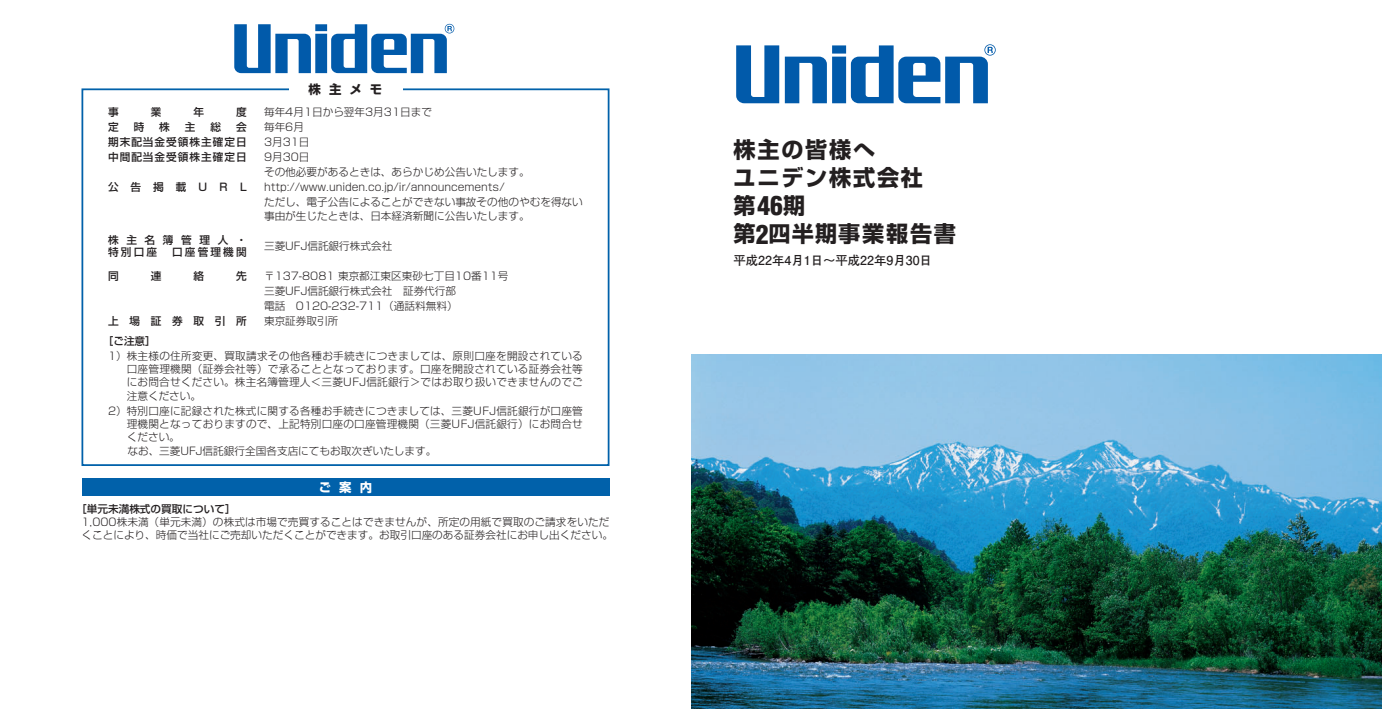
<style>
.page{position:relative;width:1382px;height:709px;background:#fff}
.page>*{position:absolute;margin:0;border:0;box-sizing:border-box;transform-origin:0 0}
.t1{font:22.12px/28.1px "Shin Go Pr 5 Bold 90 pv RKSJ H";letter-spacing:.08em;color:#231f20}
.t2{font:12.38px "Futo Go B101 Pr 5 Bold 90 pv RKSJ H";color:#231f20}
.t3{font:12.38px "Shin Go Pr 5 Bold 90 pv RKSJ H";color:#231f20}
.t4{font:12.38px "Shin Go Pr 5 Bold 90 pv RKSJ H";color:#fff}
.t5{font:10.62px/15.1px "Shin Go Pr 5 Light 90 pv RKSJ H";color:#231f20}
.t6{font:10.62px "Shin Go Pr 5 Light 90 pv RKSJ H";letter-spacing:.02em;color:#231f20}
.t7{font:10.62px/15.1px "Shin Go Pr 5 Medium 90 pv RKSJ H";letter-spacing:.095em;color:#231f20;text-align:justify}
.t8{font:10.62px "Shin Go Pr 5 Light 90 pv RKSJ H";color:#231f20;scale:.91 1}
.t9{font:10.62px/11.5px "Shin Go Pr 5 Medium 90 pv RKSJ H";letter-spacing:.205em;color:#231f20}
.t10{font:10.62px "Shin Go Pr 5 Medium 90 pv RKSJ H";color:#231f20}
.t11{font:10.62px "Shin Go Pr 5 Medium 90 pv RKSJ H";letter-spacing:1.125em;color:#231f20}
.t12{font:10.62px "Shin Go Pr 5 Medium 90 pv RKSJ H";letter-spacing:1.005em;color:#231f20}
.s1{font-family:"Helvetica";font-weight:900;font-stretch:condensed;font-size:25.75px}
</style>
<div class="page">
<div style="left:81px;top:88px;width:528px;height:378px;border:2px solid #0161aa"></div>
<div style="left:289px;top:81px;width:113px;height:16px;background:#fff"></div>
<div style="left:81px;top:478px;width:528px;height:18px;background:#0161aa"></div>
<svg style="left:234px;top:24px;width:220px;height:49px"></svg>
<svg style="left:736px;top:44px;width:260px;height:59px"></svg>
<img style="left:691px;top:354px;width:691px;height:355px">
<p class="t7" style="left:108px;top:106px;width:12px">事</p>
<p class="t7" style="left:151px;top:106px;width:12px">業</p>
<p class="t7" style="left:193px;top:106px;width:12px">年</p>
<p class="t7" style="left:236px;top:106px;width:12px">度</p>
<p class="t7" style="left:108px;top:121px;width:12px">定</p>
<p class="t7" style="left:134px;top:121px;width:12px">時</p>
<p class="t7" style="left:159px;top:121px;width:12px">株</p>
<p class="t7" style="left:185px;top:121px;width:12px">主</p>
<p class="t7" style="left:210px;top:121px;width:12px">総</p>
<p class="t7" style="left:108px;top:121px;width:140px;text-indent:128px">会期末配当金受領株主確定日中間配当金受領株主確定日</p>
<p class="t11" style="left:108px;top:183px;width:140px">公告掲載URL</p>
<p class="t9" style="left:108px;top:236px;width:140px">株主名簿管理人・特別口座　口座管理機関</p>
<p class="t7" style="left:108px;top:270px;width:12px">同</p>
<p class="t7" style="left:151px;top:270px;width:12px">連</p>
<p class="t7" style="left:193px;top:270px;width:12px">絡</p>
<p class="t7" style="left:236px;top:270px;width:12px">先</p>
<p class="t12" style="left:108px;top:317px;width:140px">上場証券取引所</p>
<p class="t3" style="left:309px;top:85px;width:75px">株主メモ</p>
<p class="t5" style="left:264px;top:106px;width:320px">毎年4月1日から翌年3月31日まで<br>毎年6月<br>3月31日<br>9月30日<br>その他必要があるときは、あらかじめ公告いたします。http://www.uniden.co.jp/ir/announcements/<br>ただし、電子公告によることができない事故その他のやむを得ない</p>
<p class="t5" style="left:264px;top:209px;width:267px">事由が生じたときは、日本経済新聞に公告いたします。</p>
<p class="t5" style="left:264px;top:240px;width:130px">三菱UFJ信託銀行株式会社</p>
<p class="t5" style="left:264px;top:270px;width:246px">〒137-8081 東京都江東区東砂七丁目10番11号三菱UFJ信託銀行株式会社　証券代行部<br>電話　0120-232-711（通話料無料）<br>東京証券取引所</p>
<p class="t7" style="left:103px;top:334px;width:55px">［ご注意］</p>
<p class="t5" style="left:127px;top:350px;width:458px;line-height:13.2px;text-align:justify;text-indent:-19px">1） 株主様の住所変更、買取請求その他各種お手続きにつきましては、原則口座を開設されている口座管理機関（証券会社等）で承ることとなっております。口座を開設されている証券会社等にお問合せください。株主名簿管理人＜三菱UFJ信託銀行＞ではお取り扱いできませんのでご注意ください。</p>
<p class="t6" style="left:108px;top:406px;width:476px">2） 特別口座に記録された株式に関する各種お手続きにつきましては、三菱UFJ信託銀行が口座管</p>
<p class="t6" style="left:127px;top:420px;width:458px">理機関となっておりますので、上記特別口座の口座管理機関（三菱UFJ信託銀行）にお問合せ</p>
<p class="t5" style="left:127px;top:431px;width:55px">ください。</p>
<p class="t8" style="left:108px;top:446px;width:362px">　　なお、三菱UFJ信託銀行全国各支店にてもお取次ぎいたします。</p>
<p class="t4" style="left:319px;top:483px;width:55px">ご案内</p>
<p class="t10" style="left:76px;top:505px;width:161px">［単元未満株式の買取について］</p>
<p class="t5" style="left:81px;top:517px;width:533px;line-height:13.2px">1,000株未満（単元未満）の株式は市場で売買することはできませんが、所定の用紙で買取のご請求をいただくことにより、時価で当社にご売却いただくことができます。お取引口座のある証券会社にお申し出ください。</p>
<h1 class="t1" style="left:733px;top:138px;width:224px">株主の皆様へ<br>ユニデン株式会社第<span class="s1">46</span>期<br>第<span class="s1">2</span>四半期事業報告書</h1>
<p class="t2" style="left:733px;top:256px;width:200px">平成22年4月1日～平成22年9月30日</p>
</div>
